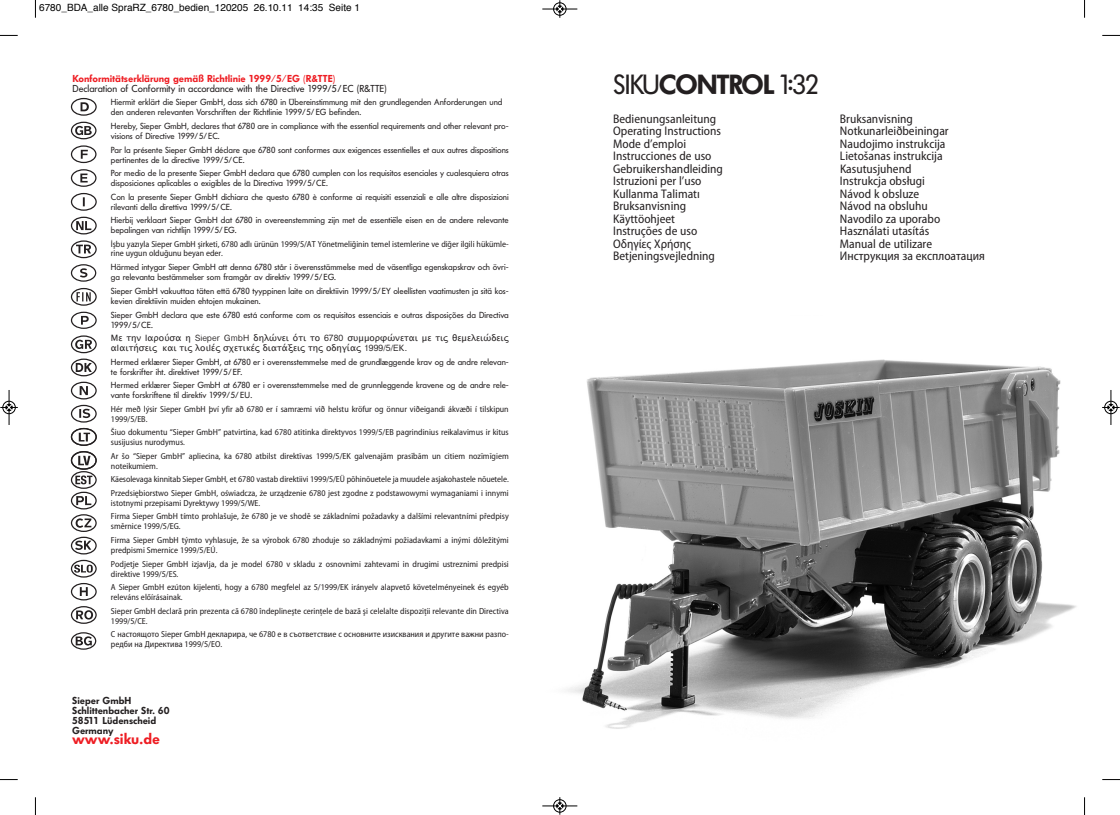
<style>
.page{position:relative;width:1120px;height:815px;background:#fff}
.page>*{position:absolute;margin:0;border:0;box-sizing:border-box;transform-origin:0 0}
.t1{font:27.5px "Futura BQ";letter-spacing:-.04em;color:#231f20}
.t2{font:600 15px "Futura BQ";color:#ee1d23}
.t3{font:semi-condensed 12.5px/12.5px "Myriad Pro";color:#231f20}
.t4{font:10px "Futura BQ";color:#231f20}
.t5{font:10px "Helvetica";color:#000}
.t6{font:600 10px/10px "Futura BQ";color:#231f20}
.t7{font:600 10px "Futura BQ";color:#ee1d23}
.t8{font:8.75px/10px "Futura BQ";color:#231f20}
.t9{font:semi-condensed 8.75px/13.5px "Myriad Pro";color:#231f20}
.t10{font:8.75px/10px "Lucida Grande";color:#231f20}
.s1{font-family:"Olympia"}
.s2{font-weight:800}
</style>
<div class="page">
<img style="left:567px;top:359px;width:510px;height:370px">
<svg style="left:71px;top:632px;width:25px;height:18px"></svg>
<svg style="left:71px;top:606px;width:26px;height:18px"></svg>
<svg style="left:71px;top:382px;width:26px;height:17px"></svg>
<svg style="left:71px;top:359px;width:26px;height:17px"></svg>
<svg style="left:71px;top:335px;width:26px;height:18px"></svg>
<svg style="left:71px;top:312px;width:26px;height:17px"></svg>
<svg style="left:71px;top:264px;width:25px;height:18px"></svg>
<svg style="left:71px;top:240px;width:26px;height:18px"></svg>
<svg style="left:71px;top:217px;width:26px;height:17px"></svg>
<svg style="left:71px;top:193px;width:26px;height:18px"></svg>
<svg style="left:71px;top:169px;width:26px;height:18px"></svg>
<svg style="left:71px;top:145px;width:26px;height:18px"></svg>
<svg style="left:71px;top:122px;width:26px;height:17px"></svg>
<svg style="left:71px;top:98px;width:26px;height:18px"></svg>
<svg style="left:71px;top:560px;width:26px;height:40px"></svg>
<svg style="left:71px;top:405px;width:26px;height:149px"></svg>
<svg style="left:71px;top:288px;width:26px;height:18px"></svg>
<svg style="left:35px;top:0;width:1px;height:18px"></svg>
<svg style="left:0;top:35px;width:18px;height:1px"></svg>
<svg style="left:1084px;top:0;width:1px;height:18px"></svg>
<svg style="left:1102px;top:35px;width:18px;height:1px"></svg>
<svg style="left:35px;top:797px;width:1px;height:18px"></svg>
<svg style="left:0;top:779px;width:18px;height:1px"></svg>
<svg style="left:1084px;top:797px;width:1px;height:18px"></svg>
<svg style="left:1102px;top:779px;width:18px;height:1px"></svg>
<div style="left:553px;top:2px;width:13px;height:14px;border:1px solid #fff;border-radius:50%"></div>
<hr style="left:542px;top:9px;width:35px;height:1px;background:#000">
<div style="left:553px;top:3px;width:13px;height:12px;border:1px solid #000;border-radius:50%"></div>
<svg style="left:557px;top:0;width:6px;height:18px"></svg>
<div style="left:553px;top:799px;width:13px;height:14px;border:1px solid #fff;border-radius:50%"></div>
<hr style="left:542px;top:806px;width:35px;height:1px;background:#000">
<div style="left:553px;top:799px;width:13px;height:13px;border:1px solid #000;border-radius:50%"></div>
<svg style="left:557px;top:797px;width:6px;height:18px"></svg>
<div style="left:2px;top:401px;width:14px;height:13px;border:1px solid #fff;border-radius:50%"></div>
<hr style="left:9px;top:390px;width:1px;height:35px;background:#000">
<div style="left:3px;top:401px;width:12px;height:13px;border:1px solid #000;border-radius:50%"></div>
<svg style="left:0;top:404px;width:18px;height:7px"></svg>
<hr style="left:1110px;top:390px;width:1px;height:35px;background:#000">
<div style="left:1104px;top:401px;width:13px;height:13px;border:1px solid #000;border-radius:50%"></div>
<svg style="left:1102px;top:404px;width:17px;height:7px"></svg>
<p class="t5" style="left:39px;top:4px;width:322px">6780_BDA_alle SpraRZ_6780_bedien_120205 26.10.11 14:35 Seite 1</p>
<p class="t7" style="left:72px;top:73px;width:264px">Konformitätserklärung gemäß Richtlinie 1999/5/EG (R&amp;TTE)</p>
<p class="t4" style="left:72px;top:83px;width:316px">Declaration of Conformity in accordance with the Directive 1999/5/EC (R&amp;TTE)</p>
<p class="t8" style="left:111px;top:96px;width:393px;line-height:10.6px">Hiermit erklärt die Sieper GmbH, dass sich 6780 in Übereinstimmung mit den grundlegenden Anforderungen und den anderen relevanten Vorschriften der Richtlinie 1999/5/EG befinden.</p>
<p class="t8" style="left:111px;top:121px;width:399px">Hereby, Sieper GmbH, declares that 6780 are in compliance with the essential requirements and other relevant pro&shy;visions of Directive 1999/5/EC.</p>
<p class="t8" style="left:111px;top:144px;width:399px">Par la présente Sieper GmbH déclare que 6780 sont conformes aux exigences essentielles et aux autres dispositions pertinentes de la directive 1999/5/CE.</p>
<p class="t8" style="left:111px;top:168px;width:399px">Por medio de la presente Sieper GmbH declara que 6780 cumplen con los requisitos esenciales y cualesquiera otras disposiciones aplicables o exigibles de la Directiva 1999/5/CE.</p>
<p class="t8" style="left:111px;top:192px;width:399px">Con la presente Sieper GmbH dichiara che questo 6780 è conforme ai requisiti essenziali e alle altre disposizioni rilevanti della direttiva 1999/5/CE.</p>
<p class="t8" style="left:111px;top:215px;width:399px">Hierbij verklaart Sieper GmbH dat 6780 in overeenstemming zijn met de essentiele eisen en de andere relevante</p>
<p class="t8" style="left:393px;top:210px;width:5px">..</p>
<p class="t8" style="left:111px;top:225px;width:127px">bepalingen van richtlijn 1999/5/EG.</p>
<p class="t9" style="left:111px;top:240px;width:399px;line-height:8.8px">İşbu yazıyla Sieper GmbH şirketi, 6780 adlı ürünün 1999/5/AT Yönetmeliğinin temel istemlerine ve diğer ilgili hükümle&shy;rine uygun olduğunu beyan eder.</p>
<p class="t8" style="left:111px;top:262px;width:399px">Härmed intygar Sieper GmbH att denna 6780 står i överensstämmelse med de väsentliga egenskapskrav och övri&shy;ga relevanta bestämmelser som framgår av direktiv 1999/5/EG.</p>
<p class="t8" style="left:111px;top:286px;width:399px">Sieper GmbH vakuuttaa täten että 6780 tyyppinen laite on direktiivin 1999/5/EY oleellisten vaatimusten ja sitä kos&shy;kevien direktiivin muiden ehtojen mukainen.</p>
<p class="t8" style="left:111px;top:309px;width:399px">Sieper GmbH declara que este 6780 está conforme com os requisitos essenciais e outras disposiç ˜oes da Directiva<br>1999/5/CE.</p>
<p class="t10" style="left:111px;top:333px;width:399px">Με την <span class="s1">π</span>αρούσα η <span class="s1">Sieper GmbH</span> δηλώνει ότι το <span class="s1">6780</span> συμμορφώνεται με τις θεμελειώδεις α<span class="s1">π</span>αιτήσεις και τις λοι<span class="s1">π</span>ές σχετικές διατάξεις της οδηγίας <span class="s1">1999/5/E</span>Κ<span class="s1">.</span></p>
<p class="t8" style="left:111px;top:357px;width:399px">Hermed erklærer Sieper GmbH, at 6780 er i overensstemmelse med de grundlæggende krav og de andre relevan&shy;te forskrifter iht. direktivet 1999/5/EF.</p>
<p class="t8" style="left:111px;top:380px;width:399px">Hermed erklærer Sieper GmbH at 6780 er i overensstemmelse med de grunnleggende kravene og de andre rele&shy;vante forskriftene til direktiv 1999/5/EU.</p>
<p class="t9" style="left:111px;top:404px;width:399px;line-height:10px">Hér með lýsir Sieper GmbH því yfir að 6780 er í samræmi við helstu kröfur og önnur viðeigandi ákvæði í tilskipun<br>1999/5/EB.</p>
<p class="t9" style="left:111px;top:428px;width:399px;line-height:10px">Šiuo dokumentu “Sieper GmbH” patvirtina, kad 6780 atitinka direktyvos 1999/5/EB pagrindinius reikalavimus ir kitus susijusius nurodymus.</p>
<p class="t9" style="left:111px;top:452px;width:399px;line-height:10px">Ar šo “Sieper GmbH” apliecina, ka 6780 atbilst direktīvas 1999/5/EK galvenajām prasībām un citiem nozīmīgiem noteikumiem.</p>
<p class="t9" style="left:111px;top:473px;width:399px">Käesolevaga kinnitab Sieper GmbH, et 6780 vastab direktiivi 1999/5/EÜ põhinõuetele ja muudele asjakohastele nõuetele.<br>Przedsiębiorstwo Sieper GmbH, oświadcza, że urządzenie 6780 jest zgodne z podstawowymi wymaganiami i innymi</p>
<p class="t9" style="left:111px;top:497px;width:399px">istotnymi przepisami Dyrektywy 1999/5/WE.<br>Firma Sieper GmbH tímto prohlašuje, že 6780 je ve shodě se základními požadavky a dalšími relevantními předpisy</p>
<p class="t9" style="left:111px;top:520px;width:399px">směrnice 1999/5/EG.<br>Firma Sieper GmbH týmto vyhlasuje, že sa výrobok 6780 zhoduje so základnými požiadavkami a inými dôležitými</p>
<p class="t9" style="left:111px;top:544px;width:399px">predpismi Smernice 1999/5/EÚ.<br>Podjetje Sieper GmbH izjavlja, da je model 6780 v skladu z osnovnimi zahtevami in drugimi ustreznimi predpisi</p>
<p class="t9" style="left:111px;top:568px;width:399px">direktive 1999/5/ES.<br>A Sieper GmbH ezúton kijelenti, hogy a 6780 megfelel az 5/1999/EK irányelv alapvető követelményeinek és egyéb</p>
<p class="t9" style="left:111px;top:591px;width:399px">releváns előírásainak.<br>Sieper GmbH declară prin prezenta că 6780 îndeplineşte cerinţele de bază şi celelalte dispoziţii relevante din Directiva</p>
<p class="t9" style="left:111px;top:615px;width:399px">1999/5/CE.<br>С настоящото Sieper GmbH декларира, че 6780 е в съответствие с основните изисквания и другите важни разпо-</p>
<p class="t9" style="left:111px;top:638px;width:113px">редби на Директива 1999/5/ЕО.</p>
<p class="t6" style="left:72px;top:695px;width:99px">Sieper GmbH<br>Schlittenbacher Str. 60<br>58511 Lüdenscheid<br>Germany</p>
<h2 class="t2" style="left:72px;top:730px;width:89px">www.siku.de</h2>
<h1 class="t1" style="left:613px;top:69px;width:207px">SIKU<span class="s2">CONTROL</span> 1:32</h1>
<h3 class="t3" style="left:613px;top:113px;width:111px">Bedienungsanleitung<br>Operating Instructions<br>Mode d’emploi<br>Instrucciones de uso<br>Gebruikershandleiding<br>Istruzioni per l’uso<br>Kullanma Talimatı<br>Bruksanvisning<br>Käyttöohjeet<br>Instruções de uso<br>Οδηγίες Χρήσης<br>Betjeningsvejledning</h3>
<p class="t3" style="left:840px;top:113px;width:146px">Bruksanvisning<br>Notkunarleiðbeiningar<br>Naudojimo instrukcija<br>Lietošanas instrukcija<br>Kasutusjuhend<br>Instrukcja obsługi<br>Návod k obsluze<br>Návod na obsluhu<br>Navodilo za uporabo<br>Használati utasítás<br>Manual de utilizare<br>Инструкция за експлоатация</p>
</div>
